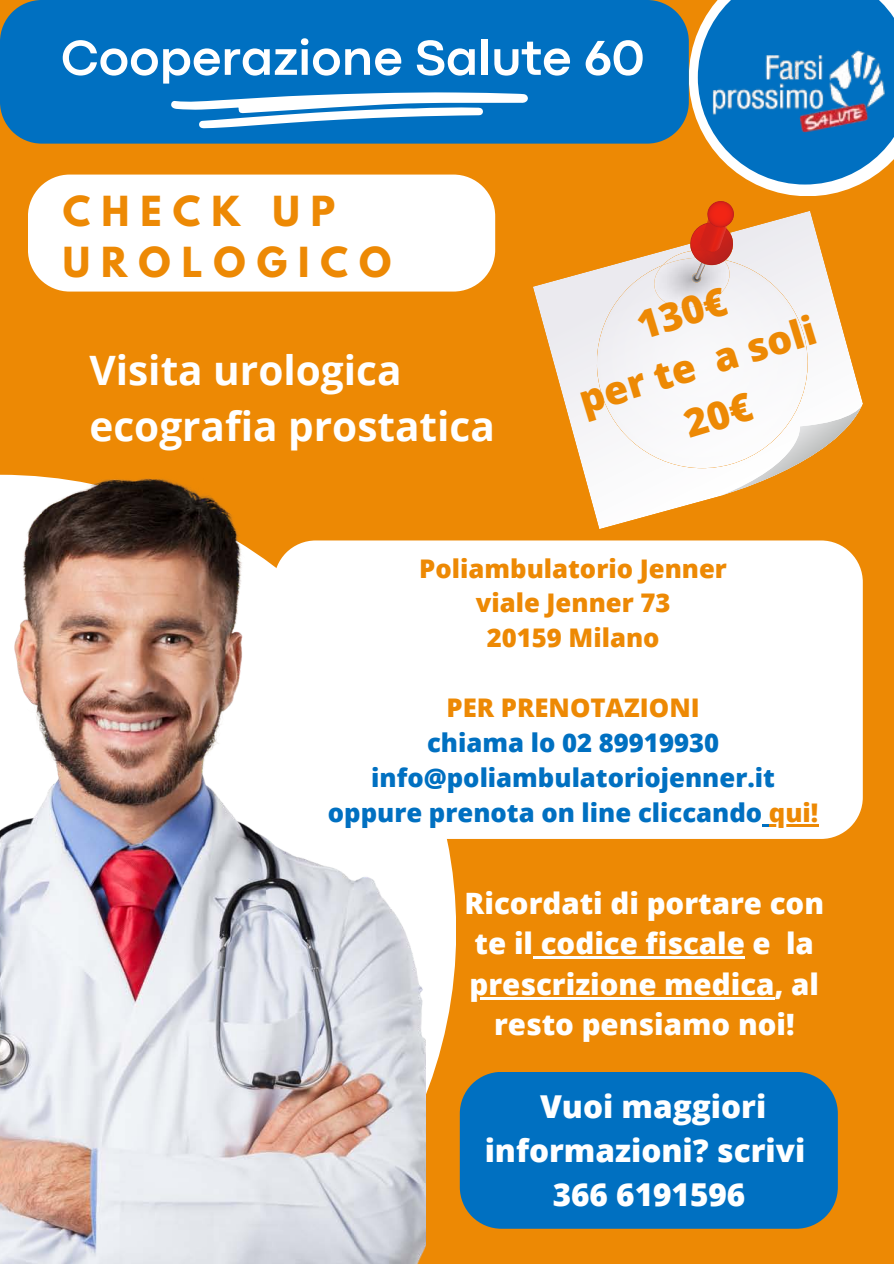
<style>
.page{position:relative;width:894px;height:1264px;background:#fff}
.page>*{position:absolute;margin:0;border:0;box-sizing:border-box;transform-origin:0 0}
.t1{font:700 51px "Codec Pro";color:#fff}
.t2{font:700 40.5px "Open Sans";color:#fff}
.t3{font:800 39px "Open Sans";color:#ed8904}
.t4{font:700 36.75px/50.7px "League Spartan";letter-spacing:.3em;color:#ed8904}
.t5{font:800 31.5px/44px "Open Sans";color:#fff;text-align:center}
.t6{font:800 29.4px/40.5px "Open Sans";color:#fff;text-align:center}
.t7{font:800 25.65px "Open Sans";color:#0070c1}
.t8{font:800 25.65px "Open Sans";color:#ed8904}
.s1{color:#ed8904}
</style>
<div class="page">
<div style="left:0;top:0;width:893px;height:1263px;background:#ed8904"></div>
<svg style="left:425px;top:839px;width:31px;height:409px"></svg>
<div style="left:28px;top:174px;width:467px;height:117px;background:#fff"></div>
<div style="left:425px;top:540px;width:437px;height:299px;background:#fff"></div>
<svg style="left:533px;top:244px;width:327px;height:285px"></svg>
<img style="left:596px;top:260px;width:212px;height:208px">
<img style="left:662px;top:251px;width:25px;height:7px">
<img style="left:652px;top:258px;width:77px;height:49px">
<svg style="left:691px;top:273px;width:10px;height:9px"></svg>
<img style="left:694px;top:267px;width:11px;height:12px">
<svg style="left:687px;top:0;width:206px;height:267px"></svg>
<img style="left:697px;top:31px;width:196px;height:116px">
<img style="left:0;top:474px;width:425px;height:789px">
<div style="left:0;top:0;width:688px;height:144px;background:#0070c1"></div>
<svg style="left:171px;top:92px;width:377px;height:45px;background:#5ea4d7"></svg>
<div style="left:459px;top:1072px;width:378px;height:156px;background:#0070c1"></div>
<hr style="left:533px;top:956px;width:211px;height:2px;background:#fff">
<hr style="left:469px;top:997px;width:305px;height:2px;background:#fff">
<svg style="left:762px;top:824px;width:6px;height:2px"></svg>
<hr style="left:768px;top:824px;width:50px;height:2px;background:#ed8904">
<svg style="left:681px;top:391px;width:181px;height:105px"></svg>
<p class="t1" style="left:61px;top:40px;width:584px">Cooperazione Salute 60</p>
<p class="t4" style="left:63px;top:191px;width:330px">CHECK UP<br>UROLOGICO</p>
<p class="t2" style="left:89px;top:341px;width:313px">Visita urologica</p>
<p class="t2" style="left:89px;top:398px;width:407px">ecografia prostatica</p>
<p class="t3" style="left:629px;top:300px;width:93px;rotate:-17deg">130€</p>
<p class="t3" style="left:572px;top:374px;width:247px;rotate:-17deg">per te a soli</p>
<p class="t8" style="left:419px;top:550px;width:309px">Poliambulatorio Jenner</p>
<p class="t8" style="left:475px;top:585px;width:196px">viale Jenner 73</p>
<p class="t8" style="left:486px;top:620px;width:174px">20159 Milano</p>
<p class="t8" style="left:446px;top:689px;width:254px">PER PRENOTAZIONI</p>
<p class="t7" style="left:427px;top:724px;width:293px">chiama lo 02 89919930</p>
<p class="t7" style="left:371px;top:759px;width:405px">info@poliambulatoriojenner.it</p>
<p class="t7" style="left:328px;top:794px;width:492px">oppure prenota on line cliccando <span class="s1">qui!</span></p>
<p class="t6" style="left:464px;top:882px;width:361px">Ricordati di portare con te il codice fiscale e la prescrizione medica, al resto pensiamo noi!</p>
<p class="t5" style="left:484px;top:1083px;width:322px">Vuoi maggiori informazioni? scrivi<br>366 6191596</p>
</div>
